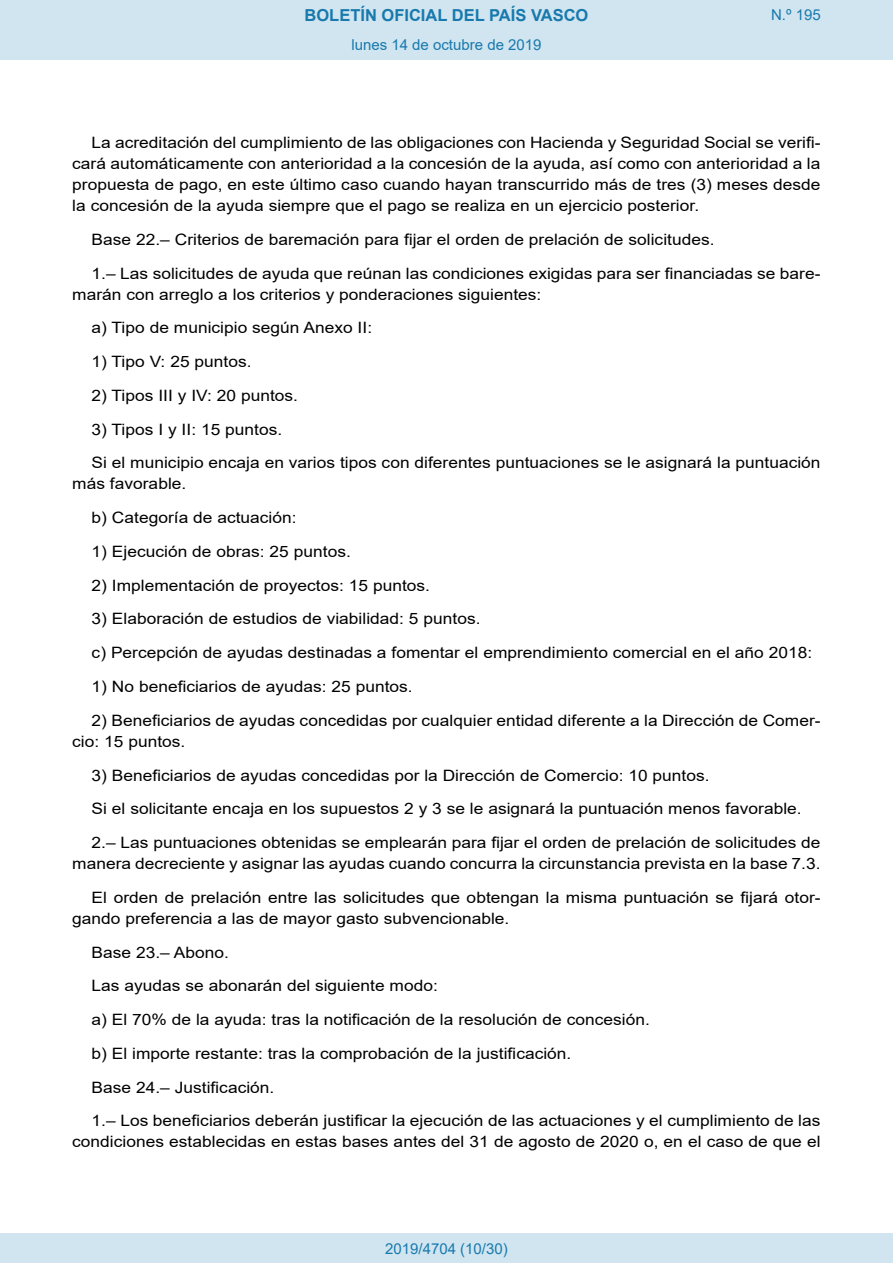
<style>
.page{position:relative;width:893px;height:1263px;background:#fff}
.page>*{position:absolute;margin:0;border:0;box-sizing:border-box;transform-origin:0 0}
.t1{font:700 16.5px "Arial";color:#1879ad}
.BOPVDetalle{font:15.6px/21px "Arial";color:#000;scale:1.11 1}
.Paginacion_Centro{font:15px "Arial";color:#1879ad}
</style>
<div class="page">
<div style="left:0;top:0;width:893px;height:60px;background:#d0e5f0"></div>
<div style="left:0;top:1233px;width:893px;height:30px;background:#d0e5f0"></div>
<p class="t1" style="left:305px;top:3px;width:285px">BOLETÍN OFICIAL DEL PAÍS VASCO</p>
<p class="Paginacion_Centro" style="left:351px;top:35px;width:192px">lunes 14 de octubre de 2019</p>
<p class="Paginacion_Centro" style="left:771px;top:5px;width:51px">N.º 195</p>
<p class="BOPVDetalle" style="left:72px;top:132px;width:676px;text-align:justify;text-indent:19px">La acreditación del cumplimiento de las obligaciones con Hacienda y Seguridad Social se verifi&shy;cará automáticamente con anterioridad a la concesión de la ayuda, así como con anterioridad a la propuesta de pago, en este último caso cuando hayan transcurrido más de tres (3) meses desde la concesión de la ayuda siempre que el pago se realiza en un ejercicio posterior.</p>
<p class="BOPVDetalle" style="left:92px;top:229px;width:563px">Base 22.– Criterios de baremación para fijar el orden de prelación de solicitudes.</p>
<p class="BOPVDetalle" style="left:72px;top:263px;width:676px;text-indent:19px">1.– Las solicitudes de ayuda que reúnan las condiciones exigidas para ser financiadas se bare&shy;marán con arreglo a los criterios y ponderaciones siguientes:</p>
<p class="BOPVDetalle" style="left:92px;top:317px;width:254px">a) Tipo de municipio según Anexo II:</p>
<p class="BOPVDetalle" style="left:92px;top:351px;width:146px">1) Tipo V: 25 puntos.</p>
<p class="BOPVDetalle" style="left:92px;top:385px;width:187px">2) Tipos III y IV: 20 puntos.</p>
<p class="BOPVDetalle" style="left:92px;top:419px;width:173px">3) Tipos I y II: 15 puntos.</p>
<p class="BOPVDetalle" style="left:72px;top:452px;width:676px;text-indent:19px">Si el municipio encaja en varios tipos con diferentes puntuaciones se le asignará la puntuación más favorable.</p>
<p class="BOPVDetalle" style="left:92px;top:507px;width:186px">b) Categoría de actuación:</p>
<p class="BOPVDetalle" style="left:92px;top:541px;width:235px">1) Ejecución de obras: 25 puntos.</p>
<p class="BOPVDetalle" style="left:92px;top:575px;width:306px">2) Implementación de proyectos: 15 puntos.</p>
<p class="BOPVDetalle" style="left:92px;top:608px;width:352px">3) Elaboración de estudios de viabilidad: 5 puntos.</p>
<p class="BOPVDetalle" style="left:92px;top:642px;width:651px">c) Percepción de ayudas destinadas a fomentar el emprendimiento comercial en el año 2018:</p>
<p class="BOPVDetalle" style="left:92px;top:676px;width:291px">1) No beneficiarios de ayudas: 25 puntos.</p>
<p class="BOPVDetalle" style="left:72px;top:710px;width:676px;text-indent:19px">2) Beneficiarios de ayudas concedidas por cualquier entidad diferente a la Dirección de Comer&shy;cio: 15 puntos.</p>
<p class="BOPVDetalle" style="left:92px;top:764px;width:558px">3) Beneficiarios de ayudas concedidas por la Dirección de Comercio: 10 puntos.</p>
<p class="BOPVDetalle" style="left:92px;top:798px;width:641px">Si el solicitante encaja en los supuestos 2 y 3 se le asignará la puntuación menos favorable.</p>
<p class="BOPVDetalle" style="left:72px;top:832px;width:676px;text-align:right">2.– Las puntuaciones obtenidas se emplearán para fijar el orden de prelación de solicitudes de manera decreciente y asignar las ayudas cuando concurra la circunstancia prevista en la base 7.3.</p>
<p class="BOPVDetalle" style="left:72px;top:887px;width:676px;text-indent:19px">El orden de prelación entre las solicitudes que obtengan la misma puntuación se fijará otor&shy;gando preferencia a las de mayor gasto subvencionable.</p>
<p class="BOPVDetalle" style="left:92px;top:941px;width:125px">Base 23.– Abono.</p>
<p class="BOPVDetalle" style="left:92px;top:975px;width:313px">Las ayudas se abonarán del siguiente modo:</p>
<p class="BOPVDetalle" style="left:92px;top:1009px;width:504px">a) El 70% de la ayuda: tras la notificación de la resolución de concesión.</p>
<p class="BOPVDetalle" style="left:92px;top:1043px;width:434px">b) El importe restante: tras la comprobación de la justificación.</p>
<p class="BOPVDetalle" style="left:92px;top:1076px;width:166px">Base 24.– Justificación.</p>
<p class="BOPVDetalle" style="left:72px;top:1110px;width:676px;text-align:right">1.– Los beneficiarios deberán justificar la ejecución de las actuaciones y el cumplimiento de las condiciones establecidas en estas bases antes del 31 de agosto de 2020 o, en el caso de que el</p>
<p class="Paginacion_Centro" style="left:385px;top:1238px;width:124px">2019/4704 (10/30)</p>
</div>
